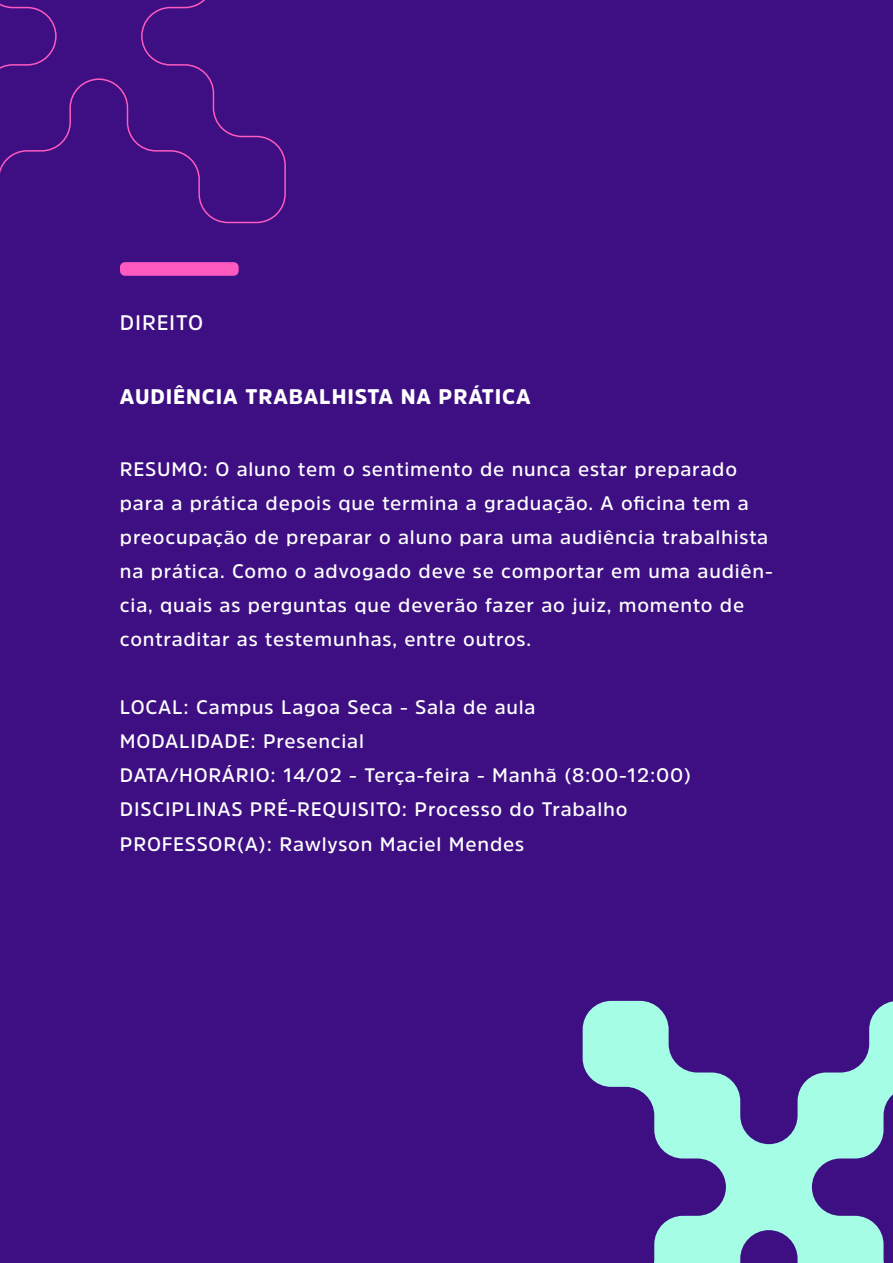
<style>
.page{position:relative;width:893px;height:1263px;background:#3d0f83}
.page>*{position:absolute;margin:0;border:0;box-sizing:border-box;transform-origin:0 0}
.t1{font:900 21px "Amsi Pro";letter-spacing:.04em;color:#fff}
.t2{font:600 21px "Amsi Pro";letter-spacing:.04em;color:#fff}
.t3{font:600 19.5px/34px "Amsi Pro";letter-spacing:.04em;color:#fff}
</style>
<div class="page">
<div style="left:120px;top:262px;width:119px;height:14px;background:#fe5ac0;border-radius:5px"></div>
<svg style="left:0;top:0;width:286px;height:224px"></svg>
<svg style="left:583px;top:1001px;width:310px;height:262px"></svg>
<p class="t2" style="left:120px;top:308px;width:85px">DIREITO</p>
<p class="t1" style="left:120px;top:382px;width:412px">AUDIÊNCIA TRABALHISTA NA PRÁTICA</p>
<p class="t3" style="left:120px;top:451px;width:654px">RESUMO: O aluno tem o sentimento de nunca estar preparado para a prática depois que termina a graduação. A oficina tem a preocupação de preparar o aluno para uma audiência trabalhista na prática. Como o advogado deve se comportar em uma audiên&shy;cia, quais as perguntas que deverão fazer ao juiz, momento de contraditar as testemunhas, entre outros.</p>
<p class="t3" style="left:120px;top:690px;width:573px">LOCAL: Campus Lagoa Seca - Sala de aula<br>MODALIDADE: Presencial<br>DATA/HORÁRIO: 14/02 - Terça-feira - Manhã (8:00-12:00)<br>DISCIPLINAS PRÉ-REQUISITO: Processo do Trabalho PROFESSOR(A): Rawlyson Maciel Mendes</p>
</div>
